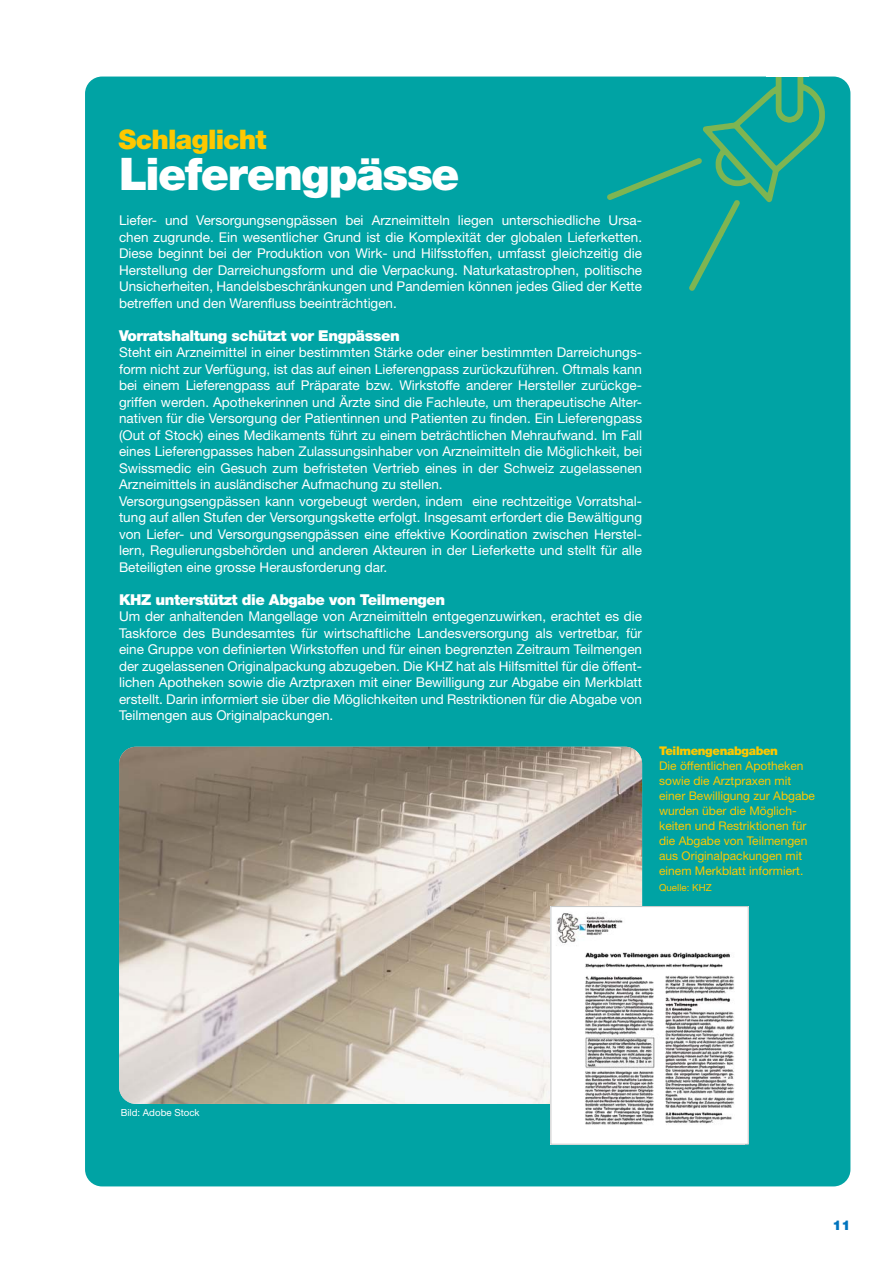
<style>
.page{position:relative;width:893px;height:1263px;background:#fff}
.page>*{position:absolute;margin:0;border:0;box-sizing:border-box;transform-origin:0 0}
.GrundLayout_H1-30-Titel-Schlaglicht{font:900 45px "Helvetica Neue LT Std";letter-spacing:-.03em;color:#fff}
.GrundLayout_H1-30-Titel-Schlaglicht-2{font:900 27px "Helvetica Neue LT Std";letter-spacing:-.03em;color:#fec800}
.GrundLayout_H2-10-Titel_4_Stufe{font:900 15px "Helvetica Neue LT Std";letter-spacing:-.03em;color:#fff}
.GrundLayout_P-9-Text_BLOCK{font:13.5px/16.5px "Helvetica Neue LT Std";color:#fff;text-align:justify}
.t1{font:900 13.5px "Helvetica Neue LT Std";color:#0074bd}
.Neu-Marginal-Spalte_P-8-Text-Marginal-Bl{font:12px/15px "Helvetica Neue LT Std";color:#fec800}
.Neu-Marginal-Spalte_P-8-Titel-Marginal-B{font:900 12px "Helvetica Neue LT Std";letter-spacing:-.03em;color:#fec800}
.t2{font:9.75px "Helvetica Neue LT Std";color:#fff}
.Neu-Marginal-Spalte_P-6_5-Quelle-Margina{font:9.75px "Helvetica Neue LT Std";color:#fec800}
</style>
<div class="page">
<div style="left:85px;top:77px;width:765px;height:1109px;background:#00a3a4;border-radius:17px"></div>
<img style="left:119px;top:747px;width:523px;height:357px">
<img style="left:552px;top:908px;width:193px;height:234px">
<div style="left:550px;top:906px;width:199px;height:238px;border:1px solid #c5c7c7"></div>
<svg style="left:607px;top:76px;width:218px;height:215px"></svg>
<div style="left:767px;top:40px;width:42px;height:37px;background:#fff"></div>
<h1 class="GrundLayout_H1-30-Titel-Schlaglicht-2" style="left:118px;top:123px;width:150px">Schlaglicht</h1>
<h1 class="GrundLayout_H1-30-Titel-Schlaglicht" style="left:119px;top:147px;width:342px">Lieferengpässe</h1>
<p class="GrundLayout_P-9-Text_BLOCK" style="left:119px;top:212px;width:525px">Liefer- und Versorgungsengpässen bei Arzneimitteln liegen unterschiedliche Ursa&shy;chen zugrunde. Ein wesentlicher Grund ist die Komplexität der globalen Lieferketten.<br>Diese beginnt bei der Produktion von Wirk- und Hilfsstoffen, umfasst gleichzeitig die Herstellung der Darreichungsform und die Verpackung. Naturkatastrophen, politische Unsicherheiten, Handelsbeschränkungen und Pandemien können jedes Glied der Kette betreffen und den Warenfluss beeinträchtigen.</p>
<h2 class="GrundLayout_H2-10-Titel_4_Stufe" style="left:119px;top:326px;width:282px">Vorratshaltung schützt vor Engpässen</h2>
<p class="GrundLayout_P-9-Text_BLOCK" style="left:119px;top:344px;width:525px">Steht ein Arzneimittel in einer bestimmten Stärke oder einer bestimmten Darreichungs&shy;form nicht zur Verfügung, ist das auf einen Lieferengpass zurückzuführen. Oftmals kann bei einem Lieferengpass auf Präparate bzw. Wirkstoffe anderer Hersteller zurückge&shy;griffen werden. Apothekerinnen und Ärzte sind die Fachleute, um therapeutische Alter&shy;nativen für die Versorgung der Patientinnen und Patienten zu finden. Ein Lieferengpass (Out of Stock) eines Medikaments führt zu einem beträchtlichen Mehraufwand. Im Fall eines Lieferengpasses haben Zulassungsinhaber von Arzneimitteln die Möglichkeit, bei Swissmedic ein Gesuch zum befristeten Vertrieb eines in der Schweiz zugelassenen Arzneimittels in ausländischer Aufmachung zu stellen.</p>
<p class="GrundLayout_P-9-Text_BLOCK" style="left:119px;top:492px;width:525px">Versorgungsengpässen kann vorgebeugt werden, indem eine rechtzeitige Vorratshal&shy;tung auf allen Stufen der Versorgungskette erfolgt. Insgesamt erfordert die Bewältigung von Liefer- und Versorgungsengpässen eine effektive Koordination zwischen Herstel&shy;lern, Regulierungsbehörden und anderen Akteuren in der Lieferkette und stellt für alle Beteiligten eine grosse Herausforderung dar.</p>
<h2 class="GrundLayout_H2-10-Titel_4_Stufe" style="left:119px;top:590px;width:328px">KHZ unterstützt die Abgabe von Teilmengen</h2>
<p class="GrundLayout_P-9-Text_BLOCK" style="left:119px;top:608px;width:525px">Um der anhaltenden Mangellage von Arzneimitteln entgegenzuwirken, erachtet es die Taskforce des Bundesamtes für wirtschaftliche Landesversorgung als vertretbar, für eine Gruppe von definierten Wirkstoffen und für einen begrenzten Zeitraum Teilmengen der zugelassenen Originalpackung abzugeben. Die KHZ hat als Hilfsmittel für die öffent&shy;lichen Apotheken sowie die Arztpraxen mit einer Bewilligung zur Abgabe ein Merkblatt erstellt. Darin informiert sie über die Möglichkeiten und Restriktionen für die Abgabe von Teilmengen aus Originalpackungen.</p>
<p class="Neu-Marginal-Spalte_P-8-Titel-Marginal-B" style="left:659px;top:744px;width:120px">Teilmengenabgaben</p>
<p class="Neu-Marginal-Spalte_P-8-Text-Marginal-Bl" style="left:659px;top:758px;width:157px">Die öffentlichen Apotheken sowie die Arztpraxen mit einer Bewilligung zur Abgabe wurden über die Möglich&shy;keiten und Restriktionen für die Abgabe von Teilmengen aus Originalpackungen mit einem Merkblatt informiert.</p>
<p class="Neu-Marginal-Spalte_P-6_5-Quelle-Margina" style="left:659px;top:881px;width:54px">Quelle: KHZ</p>
<p class="t2" style="left:121px;top:1107px;width:80px">Bild: Adobe Stock</p>
<p class="t1" style="left:832px;top:1217px;width:20px">11</p>
</div>
